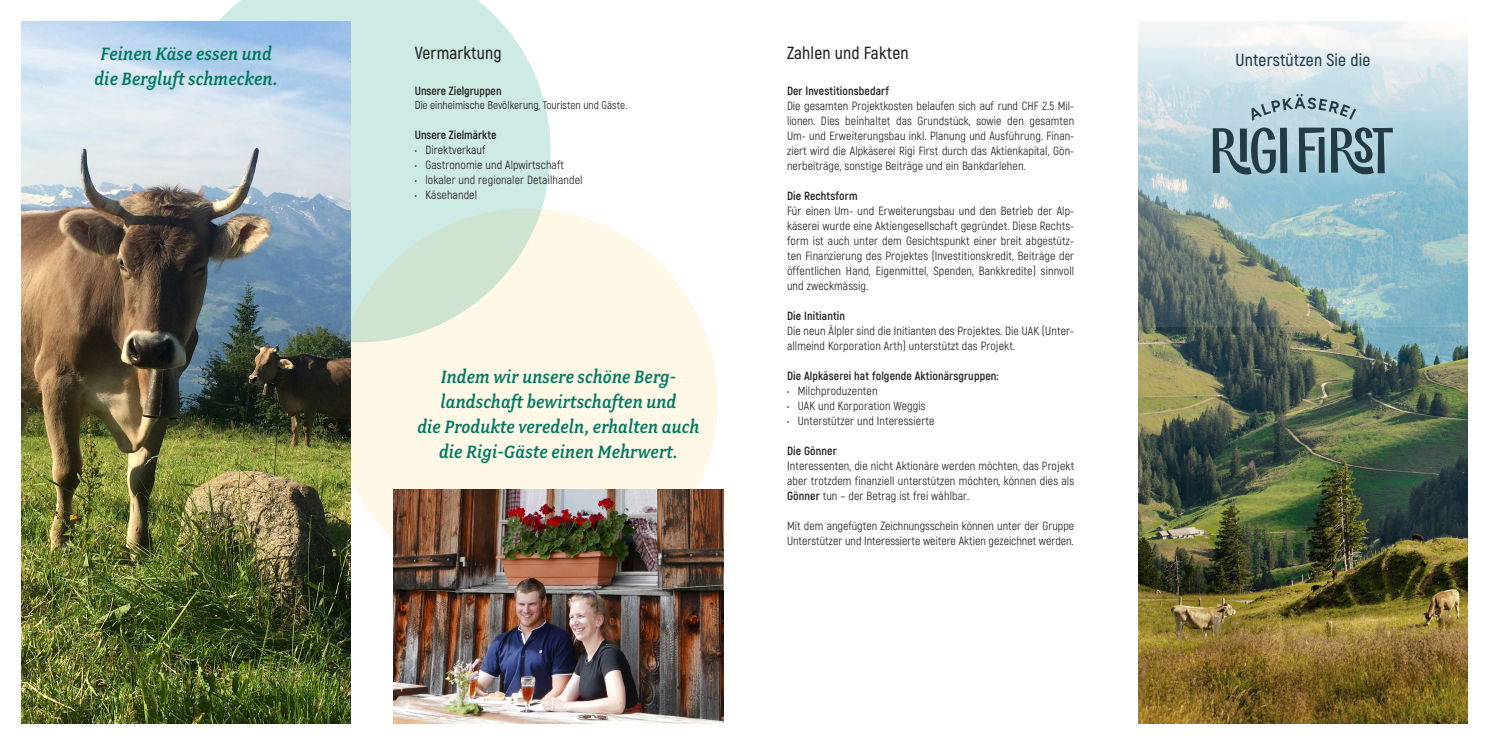
<style>
.page{position:relative;width:1489px;height:745px;background:#fff}
.page>*{position:absolute;margin:0;border:0;box-sizing:border-box;transform-origin:0 0}
.t1{font:italic 20px/25px "Fairplex Narrow OT Med";letter-spacing:.01em;color:#007860;text-align:center}
.t2{font:600 17.5px "Akrobat";letter-spacing:.01em;color:#231f20}
.t3{font:600 17.5px "Akrobat";letter-spacing:.01em;color:#213c45}
.t4{font:11.88px/15px "Akrobat";letter-spacing:.01em;color:#231f20;text-align:justify}
.t5{font:700 11.88px "Akrobat";letter-spacing:.01em;color:#231f20}
.t6{font:11.25px "Akrobat";color:#231f20}
.s1{font-weight:700}
</style>
<div class="page">
<div style="left:334px;top:209px;width:383px;height:383px;background:#fff8e7;border-radius:50%"></div>
<img style="left:393px;top:489px;width:330px;height:234px">
<img style="left:1138px;top:327px;width:329px;height:396px">
<svg style="left:219px;top:0;width:331px;height:342px;fill:#ceeae4"></svg>
<img style="left:21px;top:21px;width:330px;height:702px">
<svg style="left:1138px;top:21px;width:330px;height:306px;background:#a5bec0"></svg>
<div style="left:1186px;top:71px;width:230px;height:129px;background:#fff;opacity:.5"></div>
<svg style="left:1251px;top:94px;width:104px;height:27px;background:#a4bec8"></svg>
<svg style="left:1298px;top:127px;width:26px;height:46px"></svg>
<svg style="left:1330px;top:127px;width:62px;height:47px;background:#6d8d98"></svg>
<svg style="left:1212px;top:127px;width:75px;height:47px;background:#6d8b94"></svg>
<h1 class="t1" style="left:94px;top:42px;width:185px">Feinen Käse essen und die Bergluft schmecken.</h1>
<h2 class="t2" style="left:415px;top:42px;width:88px">Vermarktung</h2>
<p class="t5" style="left:415px;top:83px;width:88px">Unsere Zielgruppen</p>
<p class="t6" style="left:415px;top:98px;width:214px">Die einheimische Bevölkerung, Touristen und Gäste.</p>
<p class="t5" style="left:415px;top:127px;width:83px">Unsere Zielmärkte</p>
<p class="t4" style="left:415px;top:142px;width:72px">• Direktverkauf</p>
<p class="t4" style="left:415px;top:157px;width:151px">• Gastronomie und Alpwirtschaft</p>
<p class="t4" style="left:415px;top:172px;width:169px">• lokaler und regionaler Detailhandel</p>
<p class="t4" style="left:415px;top:187px;width:64px">• Käsehandel</p>
<h1 class="t1" style="left:417px;top:363px;width:283px">Indem wir unsere schöne Berg&shy;landschaft bewirtschaften und<br>die Produkte veredeln, erhalten auch die Rigi-Gäste einen Mehrwert.</h1>
<h2 class="t2" style="left:787px;top:42px;width:123px">Zahlen und Fakten</h2>
<p class="t5" style="left:787px;top:83px;width:103px">Der Investitionsbedarf</p>
<p class="t4" style="left:787px;top:98px;width:289px">Die gesamten Projektkosten belaufen sich auf rund CHF 2.5 Mil&shy;lionen. Dies beinhaltet das Grundstück, sowie den gesamten Um- und Erweiterungsbau inkl. Planung und Ausführung. Finan&shy;ziert wird die Alpkäserei Rigi First durch das Aktienkapital, Gön&shy;nerbeiträge, sonstige Beiträge und ein Bankdarlehen.</p>
<p class="t5" style="left:787px;top:188px;width:72px">Die Rechtsform</p>
<p class="t4" style="left:787px;top:203px;width:289px">Für einen Um- und Erweiterungsbau und den Betrieb der Alp&shy;käserei wurde eine Aktiengesellschaft gegründet. Diese Rechts&shy;form ist auch unter dem Gesichtspunkt einer breit abgestütz&shy;ten Finanzierung des Projektes (Investitionskredit, Beiträge der öffentlichen Hand, Eigenmittel, Spenden, Bankkredite) sinnvoll und zweckmässig.</p>
<p class="t5" style="left:787px;top:308px;width:60px">Die Initiantin</p>
<p class="t4" style="left:787px;top:323px;width:289px">Die neun Älpler sind die Initianten des Projektes. Die UAK (Unter&shy;allmeind Korporation Arth) unterstützt das Projekt.</p>
<p class="t5" style="left:787px;top:368px;width:213px">Die Alpkäserei hat folgende Aktionärsgruppen:</p>
<p class="t4" style="left:787px;top:383px;width:92px">• Milchproduzenten</p>
<p class="t4" style="left:787px;top:398px;width:140px">• UAK und Korporation Weggis</p>
<p class="t4" style="left:787px;top:413px;width:149px">• Unterstützer und Interessierte</p>
<p class="t5" style="left:787px;top:443px;width:51px">Die Gönner</p>
<p class="t4" style="left:787px;top:458px;width:289px">Interessenten, die nicht Aktionäre werden möchten, das Projekt aber trotzdem finanziell unterstützen möchten, können dies als <span class="s1">Gönner</span> tun – der Betrag ist frei wählbar.</p>
<p class="t4" style="left:787px;top:518px;width:288px">Mit dem angefügten Zeichnungsschein können unter der Gruppe<br>Unterstützer und Interessierte weitere Aktien gezeichnet werden.</p>
<h2 class="t3" style="left:1235px;top:49px;width:136px">Unterstützen Sie die</h2>
</div>
